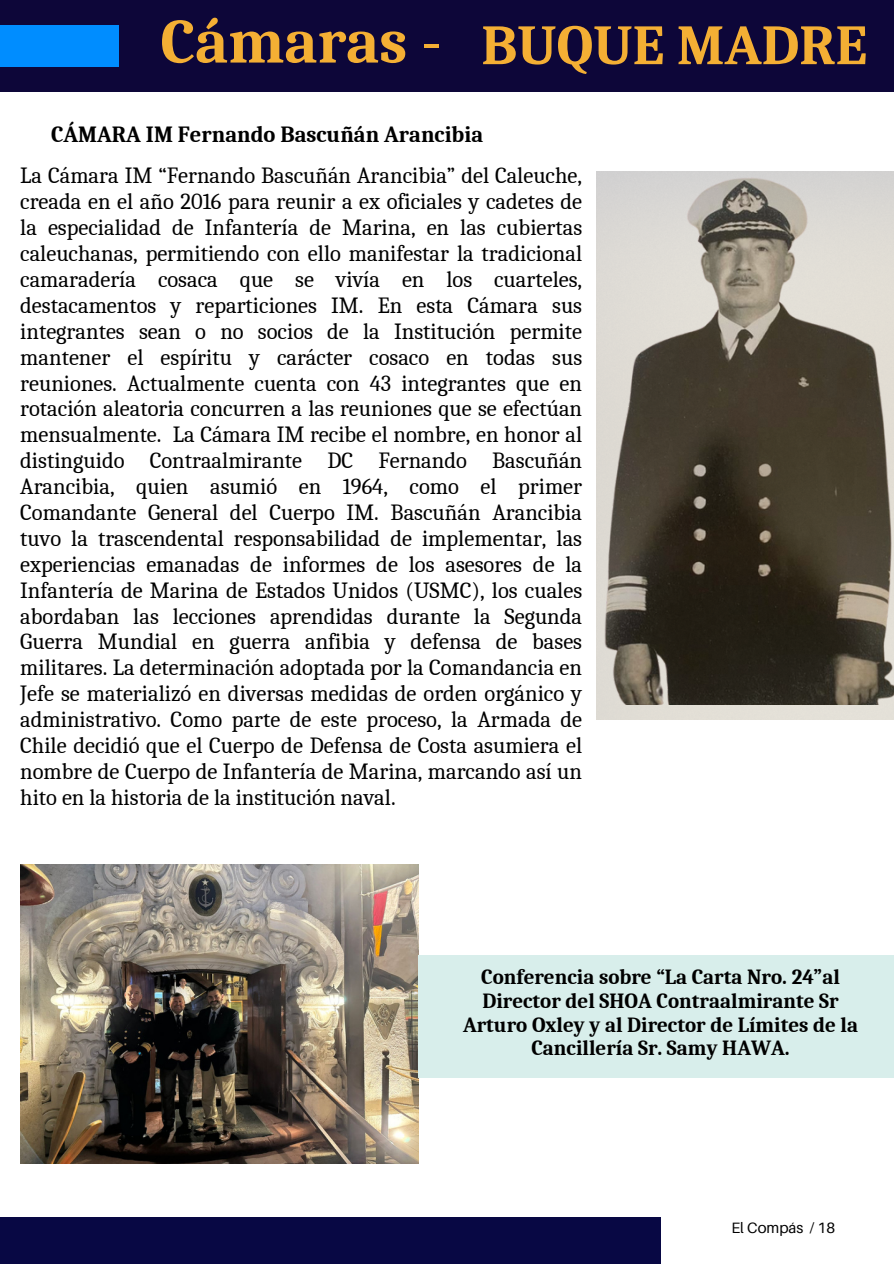
<style>
.page{position:relative;width:894px;height:1264px;background:#fff}
.page>*{position:absolute;margin:0;border:0;box-sizing:border-box;transform-origin:0 0}
.t1{font:700 63px "Caladea";color:#f4af34}
.t2{font:700 56.55px "Caladea";color:#f4af34}
.t3{font:22.5px/25.8px "Caladea";color:#000;text-align:justify}
.t4{font:700 22.5px "Caladea";color:#000}
.t5{font:700 21px/23.7px "Caladea";color:#000;text-align:center}
.t6{font:15px "Aileron";color:#000}
.s1{font-weight:400}
</style>
<div class="page">
<div style="left:0;top:0;width:893px;height:92px;background:#0d0639"></div>
<div style="left:0;top:25px;width:118px;height:42px;background:#008dff"></div>
<div style="left:0;top:1216px;width:660px;height:47px;background:#080844"></div>
<img style="left:596px;top:172px;width:297px;height:547px">
<img style="left:20px;top:864px;width:398px;height:298px">
<div style="left:418px;top:954px;width:475px;height:123px;background:#d8eeeb"></div>
<h1 class="t1" style="left:160px;top:6px;width:283px">Cámaras <span class="s1">-</span></h1>
<h2 class="t2" style="left:481px;top:13px;width:387px">BUQUE MADRE</h2>
<p class="t4" style="left:51px;top:122px;width:433px">CÁMARA IM Fernando Bascuñán Arancibia</p>
<p class="t3" style="left:20px;top:163px;width:563px">La Cámara IM “Fernando Bascuñán Arancibia” del Caleuche, creada en el año 2016 para reunir a ex oficiales y cadetes de la especialidad de Infantería de Marina, en las cubiertas caleuchanas, permitiendo con ello manifestar la tradicional camaradería cosaca que se vivía en los cuarteles, destacamentos y reparticiones IM. En esta Cámara sus integrantes sean o no socios de la Institución permite mantener el espíritu y carácter cosaco en todas sus reuniones. Actualmente cuenta con 43 integrantes que en rotación aleatoria concurren a las reuniones que se efectúan mensualmente. La Cámara IM recibe el nombre, en honor al distinguido Contraalmirante DC Fernando Bascuñán Arancibia, quien asumió en 1964, como el primer Comandante General del Cuerpo IM. Bascuñán Arancibia tuvo la trascendental responsabilidad de implementar, las experiencias emanadas de informes de los asesores de la Infantería de Marina de Estados Unidos (USMC), los cuales abordaban las lecciones aprendidas durante la Segunda Guerra Mundial en guerra anfibia y defensa de bases militares. La determinación adoptada por la Comandancia en Jefe se materializó en diversas medidas de orden orgánico y administrativo. Como parte de este proceso, la Armada de Chile decidió que el Cuerpo de Defensa de Costa asumiera el nombre de Cuerpo de Infantería de Marina, marcando así un hito en la historia de la institución naval.</p>
<p class="t5" style="left:463px;top:965px;width:396px">Conferencia sobre “La Carta Nro. 24”al Director del SHOA Contraalmirante Sr Arturo Oxley y al Director de Límites de la Cancillería Sr. Samy HAWA.</p>
<p class="t6" style="left:731px;top:1218px;width:105px">El Compás / 18</p>
</div>
